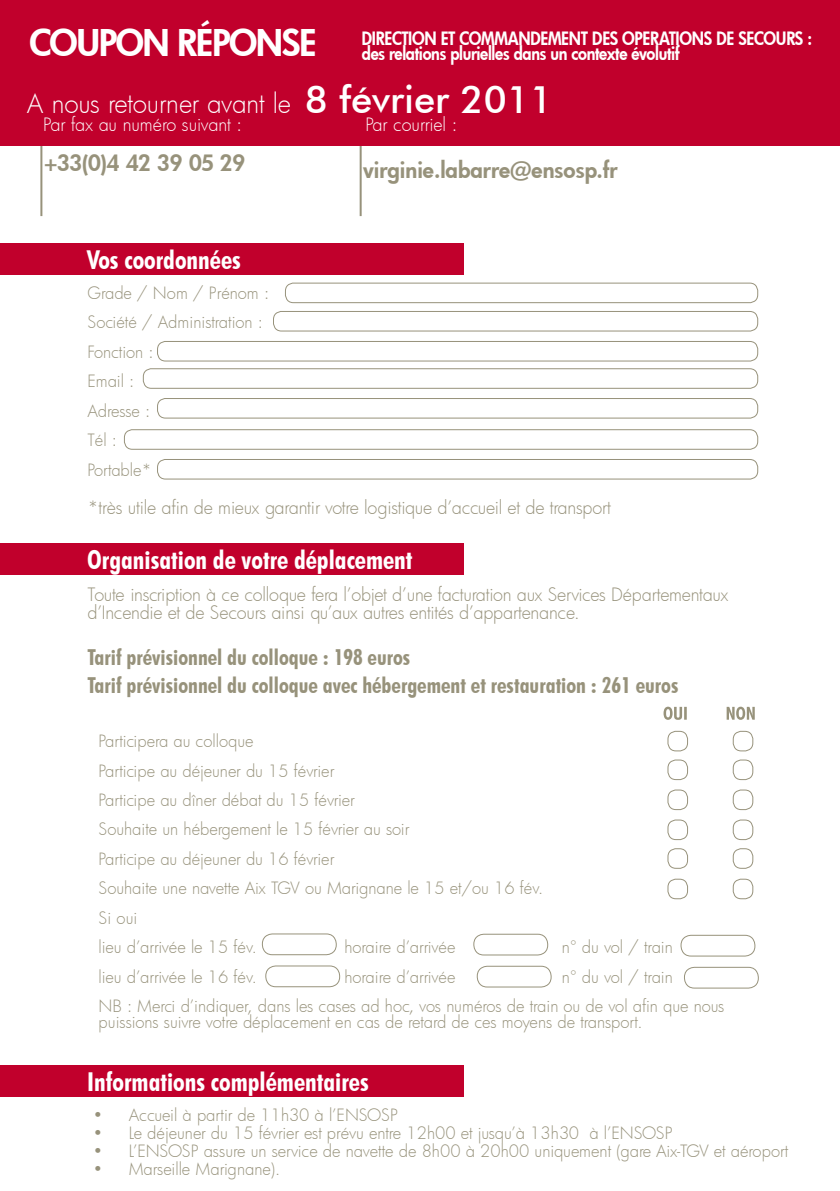
<style>
.page{position:relative;width:840px;height:1191px;background:#fff}
.page>*{position:absolute;margin:0;border:0;box-sizing:border-box;transform-origin:0 0}
.t1{font:800 36px "Futura";letter-spacing:-.04em;color:#fff}
.t2{font:700 condensed 26px "Futura BT";color:#fff}
.t3{font:300 26px "Futura";letter-spacing:-.005em;color:#fff}
.t4{font:700 condensed 22px/28px "Futura BT";color:#97927b}
.t5{font:800 22px "Futura";color:#97927b}
.t6{font:300 18px/18px "Futura";letter-spacing:-.015em;color:#97927b}
.t7{font:800 18px/15px "Futura";letter-spacing:-.02em;color:#fff;scale:.9 1}
.t8{font:300 18px "Futura";letter-spacing:-.005em;color:#fff}
.t9{font:300 16.6px/29.4px "Futura";color:#97927b}
.s1{font-family:"Futura BT";font-weight:500;font-size:38px}
</style>
<div class="page">
<hr style="left:359px;top:145px;width:2px;height:71px;background:#97927b">
<hr style="left:40px;top:145px;width:2px;height:71px;background:#97927b">
<div style="left:0;top:0;width:839px;height:145px;background:#c1002c"></div>
<div style="left:0;top:243px;width:463px;height:31px;background:#c1002c"></div>
<div style="left:285px;top:283px;width:472px;height:20px;border:1px solid #97927b;border-radius:8px"></div>
<svg style="left:663px;top:706px;width:23px;height:14px"></svg>
<svg style="left:726px;top:706px;width:28px;height:14px"></svg>
<div style="left:157px;top:341px;width:600px;height:20px;border:1px solid #97927b;border-radius:8px"></div>
<div style="left:143px;top:368px;width:614px;height:20px;border:1px solid #97927b;border-radius:8px"></div>
<div style="left:273px;top:311px;width:484px;height:20px;border:1px solid #97927b;border-radius:8px"></div>
<div style="left:157px;top:398px;width:600px;height:20px;border:1px solid #97927b;border-radius:8px"></div>
<div style="left:124px;top:429px;width:633px;height:20px;border:1px solid #97927b;border-radius:8px"></div>
<div style="left:157px;top:459px;width:600px;height:20px;border:1px solid #97927b;border-radius:8px"></div>
<div style="left:667px;top:731px;width:20px;height:20px;border:1px solid #97927b;border-radius:8px"></div>
<div style="left:732px;top:731px;width:20px;height:20px;border:1px solid #97927b;border-radius:8px"></div>
<div style="left:667px;top:760px;width:20px;height:20px;border:1px solid #97927b;border-radius:8px"></div>
<div style="left:732px;top:760px;width:20px;height:20px;border:1px solid #97927b;border-radius:8px"></div>
<div style="left:667px;top:789px;width:20px;height:21px;border:1px solid #97927b;border-radius:8px"></div>
<div style="left:732px;top:789px;width:20px;height:21px;border:1px solid #97927b;border-radius:8px"></div>
<div style="left:667px;top:819px;width:20px;height:21px;border:1px solid #97927b;border-radius:8px"></div>
<div style="left:732px;top:819px;width:20px;height:21px;border:1px solid #97927b;border-radius:8px"></div>
<div style="left:667px;top:848px;width:20px;height:20px;border:1px solid #97927b;border-radius:8px"></div>
<div style="left:732px;top:848px;width:20px;height:20px;border:1px solid #97927b;border-radius:8px"></div>
<div style="left:667px;top:879px;width:20px;height:20px;border:1px solid #97927b;border-radius:8px"></div>
<div style="left:732px;top:879px;width:20px;height:20px;border:1px solid #97927b;border-radius:8px"></div>
<div style="left:0;top:544px;width:463px;height:31px;background:#c1002c"></div>
<div style="left:0;top:1065px;width:463px;height:31px;background:#c1002c"></div>
<div style="left:680px;top:935px;width:74px;height:21px;border:1px solid #97927b;border-radius:10px"></div>
<div style="left:473px;top:934px;width:74px;height:21px;border:1px solid #97927b;border-radius:10px"></div>
<div style="left:262px;top:933px;width:74px;height:22px;border:1px solid #97927b;border-radius:10px"></div>
<div style="left:684px;top:967px;width:74px;height:21px;border:1px solid #97927b;border-radius:10px"></div>
<div style="left:477px;top:966px;width:74px;height:21px;border:1px solid #97927b;border-radius:10px"></div>
<div style="left:265px;top:965px;width:74px;height:22px;border:1px solid #97927b;border-radius:10px"></div>
<h1 class="t1" style="left:29px;top:19px;width:289px">COUPON RÉPONSE</h1>
<p class="t7" style="left:361px;top:31px;width:501px">DIRECTION ET COMMANDEMENT DES OPERATIONS DE SECOURS : des relations plurielles dans un contexte évolutif</p>
<h2 class="t3" style="left:27px;top:86px;width:527px">A nous retourner avant le <span class="s1">8 février 2011</span></h2>
<p class="t8" style="left:43px;top:112px;width:200px">Par fax au numéro suivant :</p>
<p class="t8" style="left:365px;top:112px;width:93px">Par courriel :</p>
<h3 class="t5" style="left:44px;top:148px;width:202px">+33(0)4 42 39 05 29</h3>
<h3 class="t5" style="left:363px;top:155px;width:256px">virginie.labarre@ensosp.fr</h3>
<h2 class="t2" style="left:87px;top:244px;width:155px">Vos coordonnées</h2>
<p class="t9" style="left:87px;top:278px;width:183px">Grade / Nom / Prénom :<br>Société / Administration :<br>Fonction :<br>Email :<br>Adresse :<br>Tél :<br>Portable* :</p>
<p class="t6" style="left:87px;top:498px;width:524px">*très utile afin de mieux garantir votre logistique d’accueil et de transport</p>
<h2 class="t2" style="left:87px;top:544px;width:327px">Organisation de votre déplacement</h2>
<p class="t6" style="left:87px;top:585px;width:642px">Toute inscription à ce colloque fera l’objet d’une facturation aux Services Départementaux d’Incendie et de Secours ainsi qu’aux autres entités d’appartenance.</p>
<h3 class="t4" style="left:87px;top:643px;width:592px">Tarif prévisionnel du colloque : 198 euros<br>Tarif prévisionnel du colloque avec hébergement et restauration : 261 euros</h3>
<p class="t9" style="left:98px;top:726px;width:446px">Participera au colloque<br>Participe au déjeuner du 15 février<br>Participe au dîner débat du 15 février<br>Souhaite un hébergement le 15 février au soir<br>Participe au déjeuner du 16 février<br>Souhaite une navette Aix TGV ou Marignane le 15 et/ou 16 fév.<br>Si oui<br>lieu d’arrivée le 15 fév.</p>
<p class="t9" style="left:344px;top:932px;width:112px">horaire d’arrivée</p>
<p class="t9" style="left:561px;top:932px;width:112px">n° du vol / train</p>
<p class="t9" style="left:98px;top:961px;width:627px;text-indent:463px">n° du vol / train<br>NB : Merci d’indiquer, dans les cases ad hoc, vos numéros de train ou de vol afin que nous</p>
<p class="t9" style="left:98px;top:1007px;width:545px">puissions suivre votre déplacement en cas de retard de ces moyens de transport.</p>
<p class="t9" style="left:98px;top:961px;width:160px">lieu d’arrivée le 16 fév.</p>
<p class="t9" style="left:344px;top:961px;width:112px">horaire d’arrivée</p>
<h2 class="t2" style="left:87px;top:1066px;width:283px">Informations complémentaires</h2>
<p class="t9" style="left:93px;top:1100px;width:306px">• Accueil à partir de 11h30 à l’ENSOSP</p>
<p class="t9" style="left:93px;top:1118px;width:581px">• Le déjeuner du 15 février est prévu entre 12h00 et jusqu’à 13h30 à l’ENSOSP</p>
<p class="t9" style="left:93px;top:1136px;width:696px">• L’ENSOSP assure un service de navette de 8h00 à 20h00 uniquement (gare Aix-TGV et aéroport</p>
<p class="t9" style="left:93px;top:1154px;width:189px">• Marseille Marignane).</p>
</div>
